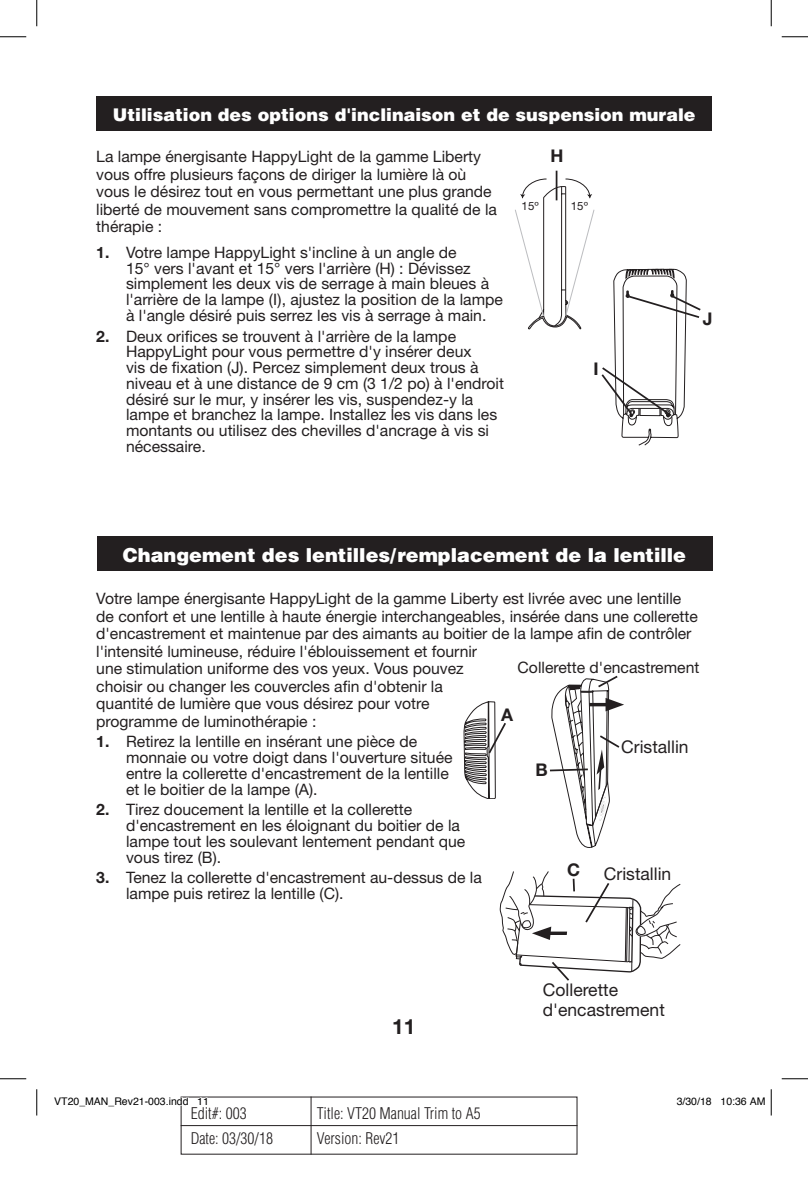
<style>
.page{position:relative;width:808px;height:1178px;background:#fff}
.page>*{position:absolute;margin:0;border:0;box-sizing:border-box;transform-origin:0 0}
.t1{font:900 21px "Helvetica";color:#fff}
.t2{font:700 21px "Helvetica Neue LT Std";color:#231f20}
.t3{font:900 19.25px "Helvetica";color:#fff}
.t4{font:900 17.5px "Helvetica";color:#fff}
.t5{font:17.5px/19.2px "Helvetica Neue LT Std";color:#231f20}
.t6{font:700 17.5px "Helvetica Neue LT Std";color:#231f20}
.t7{font:15.75px/15.8px "Helvetica Neue LT Std";color:#231f20}
.t8{font:300 condensed 15.75px "Helvetica";color:#231f20}
.t9{font:11.38px "Helvetica Neue LT Std";color:#231f20}
.t10{font:10.5px "Helvetica";color:#000}
.s1{font-weight:700}
</style>
<div class="page">
<hr style="left:181px;top:1125px;width:396px;height:1px;background:#231f20">
<hr style="left:311px;top:1096px;width:1px;height:58px;background:#231f20">
<svg style="left:515px;top:179px;width:79px;height:150px"></svg>
<hr style="left:555px;top:171px;width:2px;height:29px;background:#231f20">
<svg style="left:601px;top:269px;width:100px;height:176px"></svg>
<div style="left:97px;top:536px;width:615px;height:35px;background:#231f20"></div>
<svg style="left:464px;top:702px;width:42px;height:97px"></svg>
<svg style="left:500px;top:871px;width:180px;height:110px"></svg>
<svg style="left:550px;top:675px;width:74px;height:172px"></svg>
<div style="left:97px;top:96px;width:614px;height:35px;background:#231f20"></div>
<svg style="left:0;top:36px;width:26px;height:1px"></svg>
<svg style="left:781px;top:36px;width:27px;height:1px"></svg>
<svg style="left:0;top:1078px;width:26px;height:1px"></svg>
<svg style="left:781px;top:1078px;width:27px;height:1px"></svg>
<svg style="left:36px;top:0;width:1px;height:26px"></svg>
<svg style="left:36px;top:1089px;width:1px;height:26px"></svg>
<svg style="left:771px;top:0;width:1px;height:26px"></svg>
<svg style="left:771px;top:1089px;width:1px;height:26px"></svg>
<svg style="left:180px;top:1096px;width:8px;height:10px"></svg>
<h1 class="t1" style="left:355px;top:101px;width:98px">HEADER</h1>
<p class="t4" style="left:113px;top:103px;width:584px">Utilisation des options d'inclinaison et de suspension murale</p>
<p class="t7" style="left:96px;top:148px;width:402px;line-height:17.5px">La lampe énergisante HappyLight de la gamme Liberty vous offre plusieurs façons de diriger la lumière là où vous le désirez tout en vous permettant une plus grande liberté de mouvement sans compromettre la qualité de la thérapie :</p>
<p class="t7" style="left:126px;top:244px;width:378px;text-indent:-30px"><span class="s1">1.</span> Votre lampe HappyLight s'incline à un angle de<br>15° vers l'avant et 15° vers l'arrière (H) : Dévissez simplement les deux vis de serrage à main bleues à l'arrière de la lampe (I), ajustez la position de la lampe à l'angle désiré puis serrez les vis à serrage à main.</p>
<p class="t7" style="left:126px;top:328px;width:379px;text-indent:-30px"><span class="s1">2.</span> Deux orifices se trouvent à l'arrière de la lampe HappyLight pour vous permettre d'y insérer deux<br>vis de fixation (J). Percez simplement deux trous à niveau et à une distance de 9 cm (3 1/2 po) à l'endroit désiré sur le mur, y insérer les vis, suspendez-y la lampe et branchez la lampe. Installez les vis dans les montants ou utilisez des chevilles d'ancrage à vis si nécessaire.</p>
<p class="t6" style="left:550px;top:145px;width:14px">H</p>
<p class="t9" style="left:521px;top:200px;width:19px">15º</p>
<p class="t9" style="left:571px;top:200px;width:19px">15º</p>
<p class="t6" style="left:593px;top:358px;width:7px">I</p>
<p class="t6" style="left:703px;top:308px;width:11px">J</p>
<p class="t3" style="left:123px;top:542px;width:565px">Changement des lentilles/remplacement de la lentille</p>
<p class="t7" style="left:96px;top:589px;width:603px;line-height:17.5px">Votre lampe énergisante HappyLight de la gamme Liberty est livrée avec une lentille de confort et une lentille à haute énergie interchangeables, insérée dans une collerette d'encastrement et maintenue par des aimants au boitier de la lampe afin de contrôler l'intensité lumineuse, réduire l'éblouissement et fournir<br>une stimulation uniforme des vos yeux. Vous pouvez<br>choisir ou changer les couvercles afin d'obtenir la<br>quantité de lumière que vous désirez pour votre<br>programme de luminothérapie :</p>
<p class="t7" style="left:126px;top:733px;width:328px;text-indent:-30px"><span class="s1">1.</span> Retirez la lentille en insérant une pièce de monnaie ou votre doigt dans l'ouverture située entre la collerette d'encastrement de la lentille et le boitier de la lampe (A).</p>
<p class="t7" style="left:126px;top:801px;width:341px;text-indent:-30px"><span class="s1">2.</span> Tirez doucement la lentille et la collerette d'encastrement en les éloignant du boitier de la lampe tout les soulevant lentement pendant que vous tirez (B).</p>
<p class="t7" style="left:126px;top:869px;width:357px;text-indent:-30px"><span class="s1">3.</span> Tenez la collerette d'encastrement au-dessus de la lampe puis retirez la lentille (C).</p>
<p class="t7" style="left:517px;top:659px;width:183px">Collerette d'encastrement</p>
<p class="t6" style="left:501px;top:704px;width:13px">A</p>
<p class="t5" style="left:621px;top:736px;width:69px">Cristallin</p>
<p class="t6" style="left:535px;top:758px;width:14px">B</p>
<p class="t6" style="left:567px;top:859px;width:14px">C</p>
<p class="t5" style="left:604px;top:864px;width:69px">Cristallin</p>
<h1 class="t2" style="left:392px;top:1013px;width:25px">11</h1>
<p class="t5" style="left:543px;top:980px;width:123px">Collerette d'encastrement</p>
<p class="t10" style="left:54px;top:1093px;width:156px">VT20_MAN_Rev21-003.indd 11</p>
<p class="t10" style="left:676px;top:1093px;width:90px">3/30/18 10:36 AM</p>
<p class="t8" style="left:191px;top:1103px;width:57px">Edit#: 003</p>
<p class="t8" style="left:317px;top:1103px;width:165px">Title: VT20 Manual Trim to A5</p>
<p class="t8" style="left:191px;top:1128px;width:84px">Date: 03/30/18</p>
<p class="t8" style="left:317px;top:1128px;width:84px">Version: Rev21</p>
</div>
